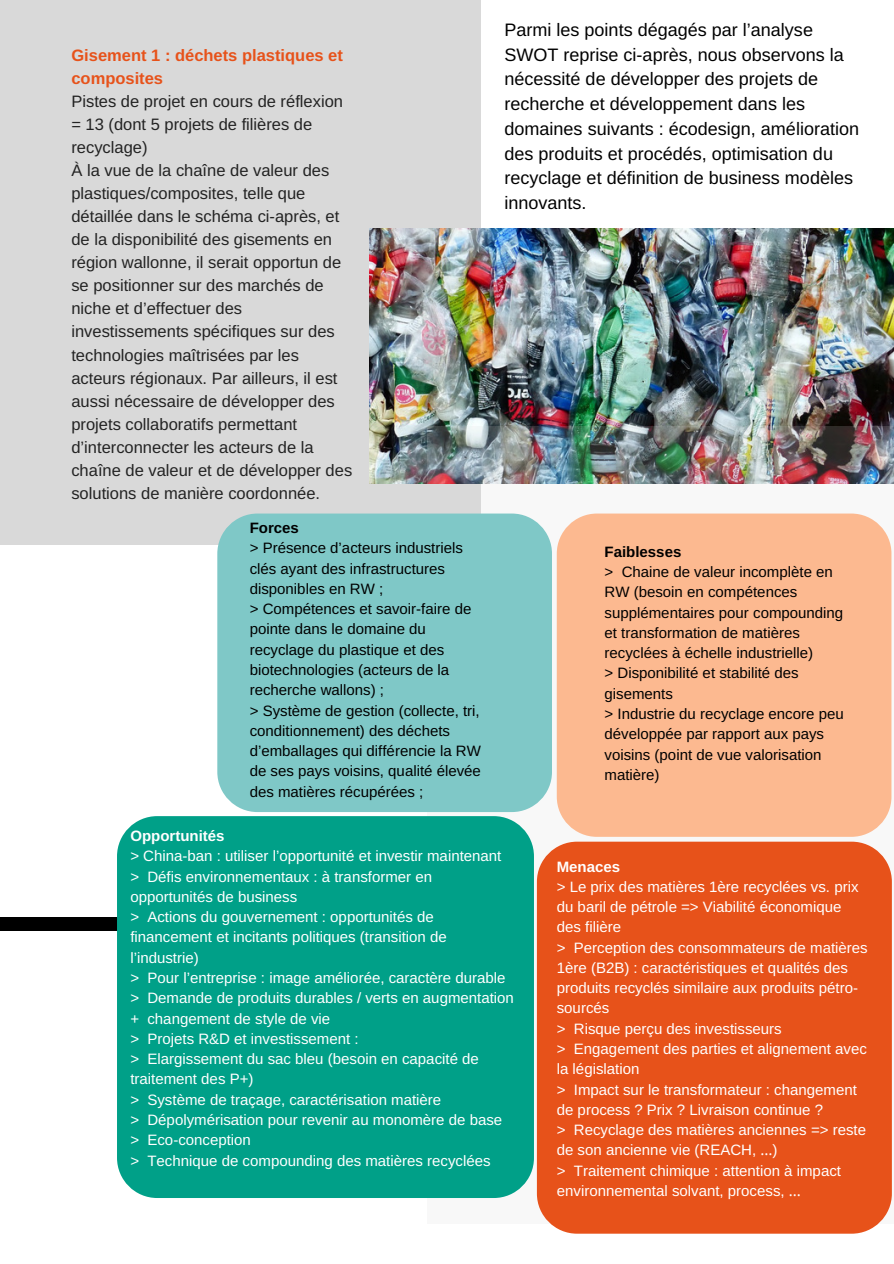
<style>
.page{position:relative;width:894px;height:1264px;background:#fff}
.page>*{position:absolute;margin:0;border:0;box-sizing:border-box;transform-origin:0 0}
.t1{font:18px/24.8px "Arimo";color:#000}
.t2{font:16.5px/23px "Arimo";color:#222}
.t3{font:700 16.5px/23px "Arimo";color:#e7521a}
.t4{font:15px/20.2px "Arimo";color:#fff}
.t5{font:15px/20.2px "Arimo";color:#000}
.t6{font:700 15px "Arimo";color:#fff}
.t7{font:700 15px "Arimo";color:#000}
.s1{font-family:"Noto Sans Gurmukhi"}
</style>
<div class="page">
<div style="left:0;top:0;width:480px;height:544px;background:#d9d9d9"></div>
<img style="left:369px;top:228px;width:524px;height:256px">
<img style="left:427px;top:426px;width:466px;height:797px">
<div style="left:0;top:918px;width:189px;height:12px;background:#000"></div>
<div style="left:217px;top:513px;width:335px;height:299px;background:#7fc8c7;border-radius:40px"></div>
<div style="left:556px;top:513px;width:335px;height:323px;background:#fcb990;border-radius:40px"></div>
<div style="left:536px;top:841px;width:355px;height:392px;background:#e7521a;border-radius:40px"></div>
<div style="left:117px;top:816px;width:417px;height:381px;background:#00a088;border-radius:40px"></div>
<p class="t3" style="left:71px;top:44px;width:273px">Gisement 1 : déchets plastiques et composites</p>
<p class="t2" style="left:71px;top:90px;width:282px">Pistes de projet en cours de réflexion = 13 (dont 5 projets de filières de recyclage)<br>À la vue de la chaîne de valeur des plastiques/composites, telle que détaillée dans le schéma ci-après, et de la disponibilité des gisements en région wallonne, il serait opportun de se positionner sur des marchés de niche et d’effectuer des investissements spécifiques sur des technologies maîtrisées par les acteurs régionaux. Par ailleurs, il est aussi nécessaire de développer des projets collaboratifs permettant d’interconnecter les acteurs de la chaîne de valeur et de développer des solutions de manière coordonnée.</p>
<p class="t1" style="left:504px;top:17px;width:356px">Parmi les points dégagés par l’analyse SWOT reprise ci-après, nous observons la nécessité de développer des projets de recherche et développement dans les domaines suivants : écodesign, amélioration des produits et procédés, optimisation du recyclage et définition de business modèles innovants.</p>
<p class="t7" style="left:250px;top:519px;width:51px">Forces</p>
<p class="t5" style="left:250px;top:538px;width:233px">&gt; Présence d’acteurs industriels clés ayant des infrastructures disponibles en RW ;<br>&gt; Compétences et savoir-faire de pointe dans le domaine du recyclage du plastique et des biotechnologies (acteurs de la recherche wallons) ;<br>&gt; Système de gestion (collecte, tri, conditionnement) des déchets d’emballages qui différencie la RW de ses pays voisins, qualité élevée des matières récupérées ;</p>
<p class="t7" style="left:604px;top:543px;width:78px">Faiblesses</p>
<p class="t5" style="left:604px;top:561px;width:241px">&gt; Chaine de valeur incomplète en<br>RW (besoin en compétences supplémentaires pour compounding et transformation de matières recyclées à échelle industrielle)<br>&gt; Disponibilité et stabilité des gisements<br>&gt; Industrie du recyclage encore peu développée par rapport aux pays voisins (point de vue valorisation matière)</p>
<p class="t6" style="left:130px;top:827px;width:96px">Opportunités</p>
<p class="t4" style="left:130px;top:846px;width:385px">&gt; China-ban : utiliser l’opportunité et investir maintenant<br>&gt; Défis environnementaux : à transformer en opportunités de business<br>&gt; Actions du gouvernement : opportunités de financement et incitants politiques (transition de l’industrie)<br>&gt; Pour l’entreprise : image améliorée, caractère durable &gt; Demande de produits durables / verts en augmentation + changement de style de vie<br>&gt; Projets R&amp;D et investissement :<br>&gt; Elargissement du sac bleu (besoin en capacité de traitement des P+)<br>&gt; Système de traçage, caractérisation matière<br>&gt; Dépolymérisation pour revenir au monomère de base &gt; Eco-conception<br>&gt; Technique de compounding des matières recyclées</p>
<p class="t6" style="left:556px;top:858px;width:65px">Menaces</p>
<p class="t4" style="left:556px;top:876px;width:312px">&gt; Le prix des matières 1ère recyclées vs. prix du baril de pétrole =&gt; Viabilité économique des filière<br>&gt; Perception des consommateurs de matières 1ère (B2B) : caractéristiques et qualités des produits recyclés similaire aux produits pétro&shy;sourcés<br>&gt; Risque perçu des investisseurs<br>&gt; Engagement des parties et alignement avec la législation<br>&gt; Impact sur le transformateur : changement de process ? Prix ? Livraison continue ?<br>&gt; Recyclage des matières anciennes =&gt; reste de son ancienne vie (REACH, <span class="s1">…</span>)<br>&gt; Traitement chimique : attention à impact environnemental solvant, process, <span class="s1">…</span></p>
</div>
